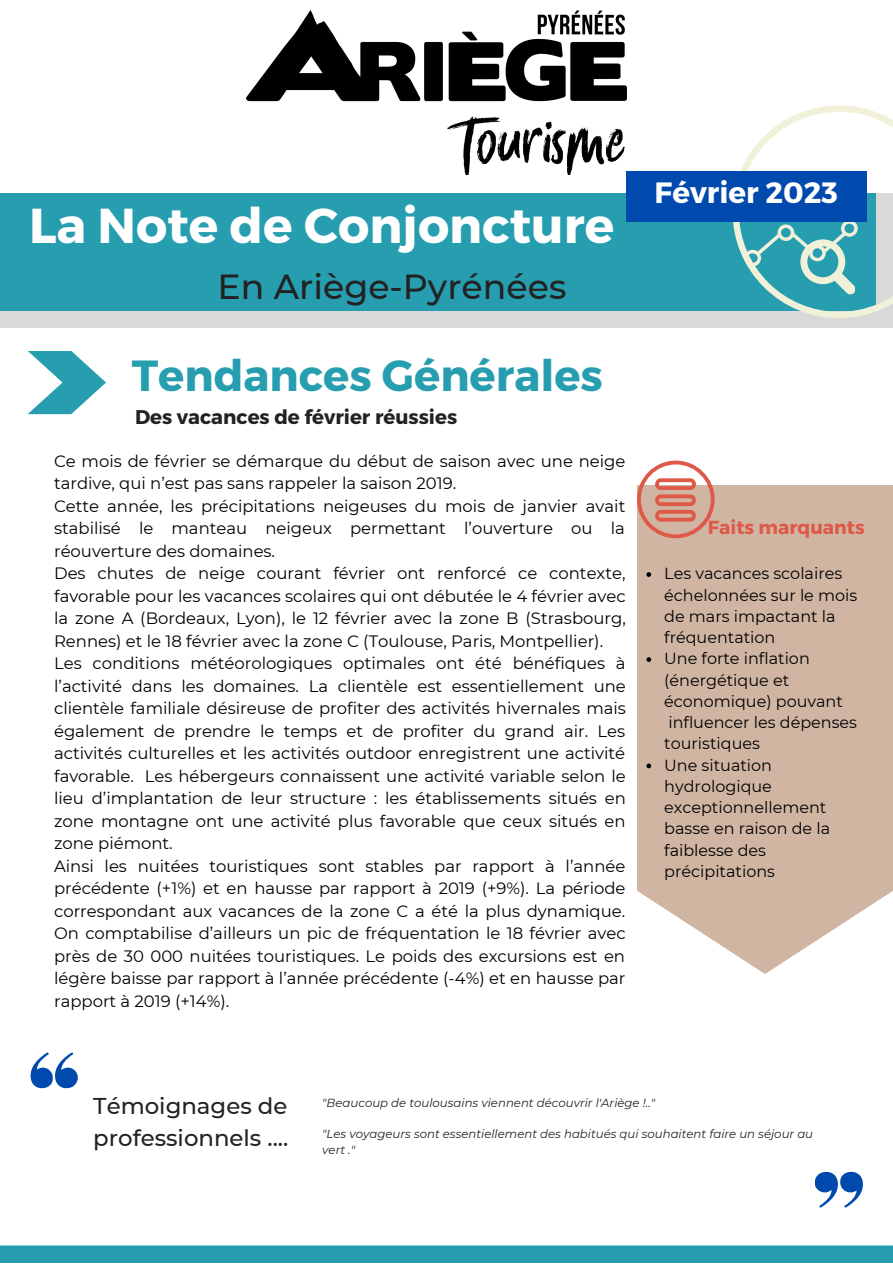
<style>
.page{position:relative;width:893px;height:1264px;background:#fff}
.page>*{position:absolute;margin:0;border:0;box-sizing:border-box;transform-origin:0 0}
.t1{font:700 49.05px "Montserrat";color:#fff}
.t2{font:700 43.5px "Montserrat";color:#269eb0}
.t3{font:500 34.65px "Montserrat";color:#222}
.t4{font:700 29.4px "Montserrat";color:#fff}
.t5{font:500 22.8px/31.5px "Montserrat";color:#222}
.t6{font:700 19.8px "Montserrat";color:#222}
.t7{font:700 18.9px "Montserrat";color:#de5947}
.t8{font:16.5px/22.5px "Montserrat";color:#000}
.t9{font:16.05px/21.3px "Montserrat";color:#000}
.t10{font:italic 11.7px/15.6px "Montserrat";color:#222}
</style>
<div class="page">
<div style="left:637px;top:485px;width:255px;height:358px;background:#d0b5a3"></div>
<svg style="left:637px;top:843px;width:255px;height:130px"></svg>
<div style="left:0;top:193px;width:892px;height:125px;background:#269eb0"></div>
<div style="left:0;top:312px;width:892px;height:15px;background:#d9d9d9"></div>
<img style="left:246px;top:11px;width:380px;height:164px">
<svg style="left:637px;top:460px;width:77px;height:78px"></svg>
<svg style="left:31px;top:1052px;width:47px;height:36px"></svg>
<svg style="left:815px;top:1171px;width:47px;height:36px"></svg>
<svg style="left:28px;top:351px;width:78px;height:63px"></svg>
<svg style="left:732px;top:105px;width:160px;height:213px"></svg>
<div style="left:626px;top:171px;width:240px;height:51px;background:#004aad"></div>
<div style="left:0;top:1245px;width:892px;height:17px;background:#269eb0"></div>
<svg style="left:646px;top:572px;width:5px;height:5px"></svg>
<svg style="left:646px;top:657px;width:5px;height:5px"></svg>
<svg style="left:646px;top:763px;width:5px;height:5px"></svg>
<h1 class="t1" style="left:29px;top:194px;width:586px">La Note de Conjoncture</h1>
<h3 class="t3" style="left:217px;top:266px;width:350px">En Ariège-Pyrénées</h3>
<h2 class="t2" style="left:132px;top:347px;width:472px">Tendances Générales</h2>
<p class="t6" style="left:135px;top:404px;width:323px">Des vacances de février réussies</p>
<p class="t8" style="left:54px;top:449px;width:573px">Ce mois de février se démarque du début de saison avec une neige tardive, qui n’est pas sans rappeler la saison 2019.<br>Cette année, les précipitations neigeuses du mois de janvier avait stabilisé le manteau neigeux permettant l’ouverture ou la réouverture des domaines.<br>Des chutes de neige courant février ont renforcé ce contexte, favorable pour les vacances scolaires qui ont débutée le 4 février avec la zone A (Bordeaux, Lyon), le 12 février avec la zone B (Strasbourg, Rennes) et le 18 février avec la zone C (Toulouse, Paris, Montpellier).<br>Les conditions météorologiques optimales ont été bénéfiques à l’activité dans les domaines. La clientèle est essentiellement une clientèle familiale désireuse de profiter des activités hivernales mais également de prendre le temps et de profiter du grand air. Les activités culturelles et les activités outdoor enregistrent une activité favorable. Les hébergeurs connaissent une activité variable selon le lieu d’implantation de leur structure : les établissements situés en zone montagne ont une activité plus favorable que ceux situés en zone piémont.<br>Ainsi les nuitées touristiques sont stables par rapport à l’année précédente (+1%) et en hausse par rapport à 2019 (+9%). La période correspondant aux vacances de la zone C a été la plus dynamique.<br>On comptabilise d’ailleurs un pic de fréquentation le 18 février avec près de 30 000 nuitées touristiques. Le poids des excursions est en légère baisse par rapport à l’année précédente (-4%) et en hausse par rapport à 2019 (+14%).</p>
<h3 class="t4" style="left:654px;top:174px;width:185px">Février 2023</h3>
<p class="t7" style="left:707px;top:515px;width:158px">Faits marquants</p>
<p class="t9" style="left:664px;top:563px;width:194px">Les vacances scolaires échelonnées sur le mois de mars impactant la fréquentation<br>Une forte inflation (énergétique et économique) pouvant influencer les dépenses touristiques<br>Une situation hydrologique exceptionnellement basse en raison de la faiblesse des précipitations</p>
<h3 class="t5" style="left:93px;top:1090px;width:196px">Témoignages de professionnels ....</h3>
<p class="t10" style="left:322px;top:1094px;width:334px">"Beaucoup de toulousains viennent découvrir l'Ariège !.."</p>
<p class="t10" style="left:322px;top:1126px;width:492px">"Les voyageurs sont essentiellement des habitués qui souhaitent faire un séjour au vert ."</p>
</div>
